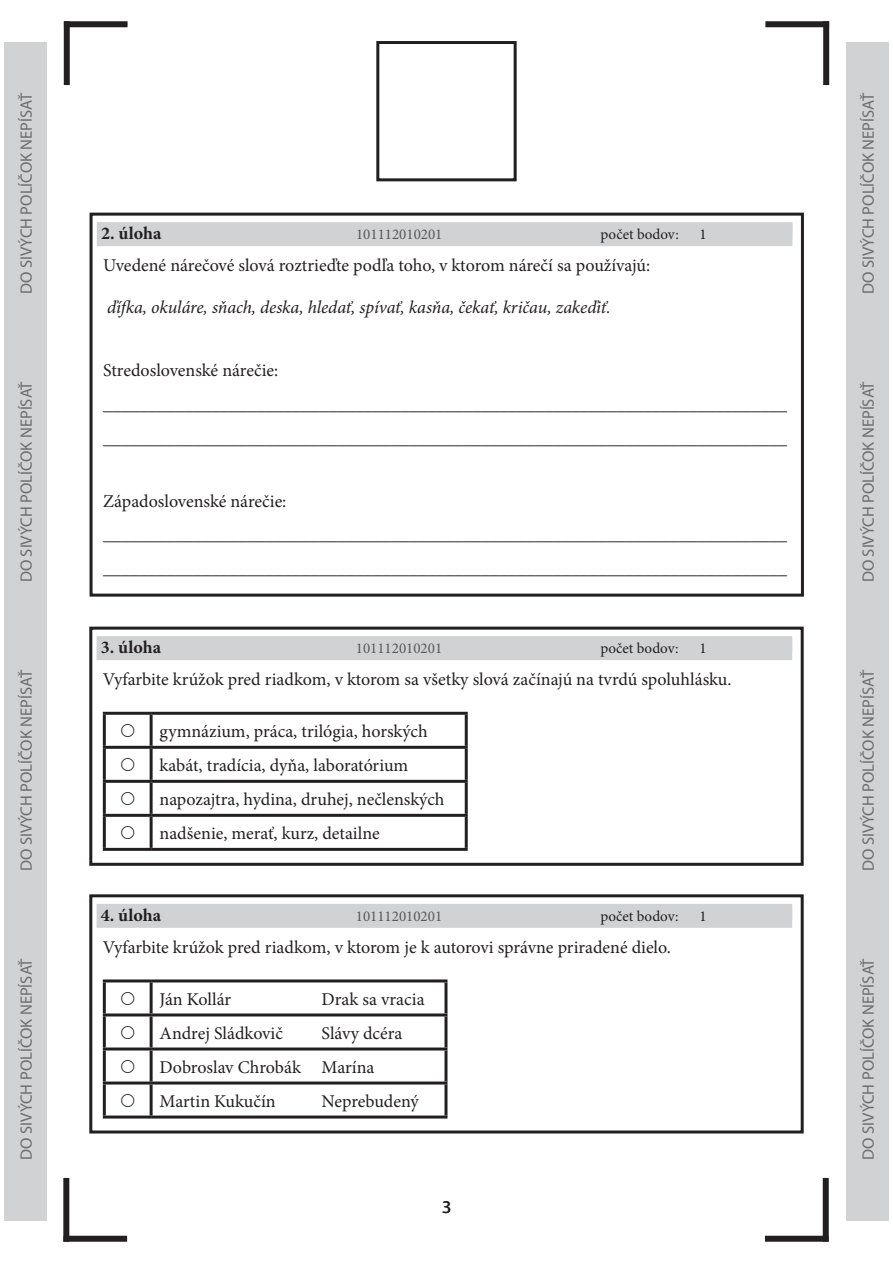
<style>
.page{position:relative;width:893px;height:1263px;background:#fff}
.page>*{position:absolute;margin:0;border:0;box-sizing:border-box;transform-origin:0 0}
.t1{font:18px/34px "Minion Pro";color:#231f20}
.t2{font:italic 18px "Minion Pro";letter-spacing:-.01em;color:#231f20}
.t3{font:700 18px "Minion Pro";letter-spacing:.005em;color:#231f20}
.t4{font:18px "Myriad Pro";color:#231f20}
.t5{font:16.5px "Myriad Pro";color:#6c6d70}
.t6{font:15px "Minion Pro";color:#57585a}
.t7{font:15px "Minion Pro";letter-spacing:.005em;color:#231f20}
</style>
<div class="page">
<div style="left:97px;top:222px;width:695px;height:24px;background:#d1d2d4"></div>
<div style="left:90px;top:213px;width:714px;height:384px;border:3px solid #231f20"></div>
<hr style="left:103px;top:712px;width:48px;height:3px;background:#231f20">
<hr style="left:103px;top:715px;width:3px;height:31px;background:#231f20">
<hr style="left:151px;top:712px;width:317px;height:3px;background:#231f20">
<hr style="left:150px;top:715px;width:3px;height:31px;background:#231f20">
<hr style="left:465px;top:715px;width:3px;height:31px;background:#231f20">
<hr style="left:103px;top:746px;width:48px;height:3px;background:#231f20">
<hr style="left:103px;top:749px;width:3px;height:31px;background:#231f20">
<hr style="left:151px;top:746px;width:317px;height:3px;background:#231f20">
<hr style="left:150px;top:749px;width:3px;height:31px;background:#231f20">
<hr style="left:465px;top:749px;width:3px;height:31px;background:#231f20">
<hr style="left:103px;top:780px;width:48px;height:3px;background:#231f20">
<hr style="left:103px;top:783px;width:3px;height:31px;background:#231f20">
<hr style="left:151px;top:780px;width:317px;height:3px;background:#231f20">
<hr style="left:150px;top:783px;width:3px;height:31px;background:#231f20">
<hr style="left:465px;top:783px;width:3px;height:31px;background:#231f20">
<hr style="left:103px;top:814px;width:48px;height:3px;background:#231f20">
<hr style="left:103px;top:817px;width:3px;height:31px;background:#231f20">
<hr style="left:151px;top:814px;width:317px;height:3px;background:#231f20">
<hr style="left:150px;top:817px;width:3px;height:31px;background:#231f20">
<hr style="left:465px;top:817px;width:3px;height:31px;background:#231f20">
<hr style="left:103px;top:848px;width:48px;height:3px;background:#231f20">
<hr style="left:151px;top:848px;width:317px;height:3px;background:#231f20">
<hr style="left:103px;top:979px;width:48px;height:3px;background:#231f20">
<hr style="left:103px;top:982px;width:3px;height:31px;background:#231f20">
<hr style="left:151px;top:979px;width:296px;height:3px;background:#231f20">
<hr style="left:150px;top:982px;width:3px;height:31px;background:#231f20">
<hr style="left:444px;top:982px;width:3px;height:31px;background:#231f20">
<hr style="left:103px;top:1013px;width:48px;height:3px;background:#231f20">
<hr style="left:103px;top:1016px;width:3px;height:31px;background:#231f20">
<hr style="left:151px;top:1013px;width:296px;height:3px;background:#231f20">
<hr style="left:150px;top:1016px;width:3px;height:31px;background:#231f20">
<hr style="left:444px;top:1016px;width:3px;height:31px;background:#231f20">
<hr style="left:103px;top:1047px;width:48px;height:3px;background:#231f20">
<hr style="left:103px;top:1050px;width:3px;height:31px;background:#231f20">
<hr style="left:151px;top:1047px;width:296px;height:3px;background:#231f20">
<hr style="left:150px;top:1050px;width:3px;height:31px;background:#231f20">
<hr style="left:444px;top:1050px;width:3px;height:31px;background:#231f20">
<hr style="left:103px;top:1081px;width:48px;height:3px;background:#231f20">
<hr style="left:103px;top:1084px;width:3px;height:31px;background:#231f20">
<hr style="left:151px;top:1081px;width:296px;height:3px;background:#231f20">
<hr style="left:150px;top:1084px;width:3px;height:31px;background:#231f20">
<hr style="left:444px;top:1084px;width:3px;height:31px;background:#231f20">
<hr style="left:103px;top:1115px;width:48px;height:3px;background:#231f20">
<hr style="left:151px;top:1115px;width:296px;height:3px;background:#231f20">
<div style="left:97px;top:636px;width:695px;height:24px;background:#d1d2d4"></div>
<div style="left:89px;top:627px;width:715px;height:239px;border:3px solid #231f20"></div>
<div style="left:97px;top:904px;width:695px;height:24px;background:#d1d2d4"></div>
<div style="left:89px;top:894px;width:715px;height:239px;border:3px solid #231f20"></div>
<div style="left:64px;top:21px;width:64px;height:6px;background:#231f20"></div>
<div style="left:64px;top:21px;width:6px;height:64px;background:#231f20"></div>
<div style="left:765px;top:21px;width:64px;height:6px;background:#231f20"></div>
<div style="left:823px;top:21px;width:6px;height:64px;background:#231f20"></div>
<div style="left:63px;top:1236px;width:64px;height:6px;background:#231f20"></div>
<div style="left:63px;top:1178px;width:6px;height:64px;background:#231f20"></div>
<div style="left:765px;top:1236px;width:64px;height:6px;background:#231f20"></div>
<div style="left:823px;top:1178px;width:6px;height:64px;background:#231f20"></div>
<div style="left:4px;top:43px;width:43px;height:1167px;background:#d1d2d4"></div>
<div style="left:846px;top:43px;width:43px;height:1167px;background:#d1d2d4"></div>
<div style="left:376px;top:41px;width:141px;height:140px;border:3px solid #231f20"></div>
<p class="t5" style="left:16px;top:294px;width:203px;rotate:-90deg">DO SIVÝCH POLÍČOK NEPÍSAŤ</p>
<p class="t5" style="left:16px;top:582px;width:203px;rotate:-90deg">DO SIVÝCH POLÍČOK NEPÍSAŤ</p>
<p class="t5" style="left:16px;top:871px;width:203px;rotate:-90deg">DO SIVÝCH POLÍČOK NEPÍSAŤ</p>
<p class="t5" style="left:16px;top:1159px;width:203px;rotate:-90deg">DO SIVÝCH POLÍČOK NEPÍSAŤ</p>
<p class="t3" style="left:101px;top:221px;width:62px">2. úloha</p>
<p class="t6" style="left:356px;top:224px;width:88px">101112010201</p>
<p class="t7" style="left:601px;top:224px;width:80px">počet bodov:</p>
<p class="t7" style="left:700px;top:224px;width:9px">1</p>
<p class="t1" style="left:103px;top:248px;width:549px">Uvedené nárečové slová roztrieďte podľa toho, v ktorom nárečí sa používajú:</p>
<p class="t2" style="left:107px;top:295px;width:505px">ďífka, okuláre, sňach, deska, hledať, spívať, kasňa, čekať, kričau, zakeďiť.</p>
<p class="t1" style="left:103px;top:353px;width:685px">Stredoslovenské nárečie: ____________________________________________________________________________ ____________________________________________________________________________</p>
<p class="t1" style="left:103px;top:484px;width:685px">Západoslovenské nárečie: ____________________________________________________________________________ ____________________________________________________________________________</p>
<p class="t3" style="left:101px;top:635px;width:62px">3. úloha</p>
<p class="t6" style="left:356px;top:638px;width:88px">101112010201</p>
<p class="t7" style="left:600px;top:638px;width:80px">počet bodov:</p>
<p class="t7" style="left:699px;top:638px;width:9px">1</p>
<p class="t1" style="left:103px;top:662px;width:630px">Vyfarbite krúžok pred riadkom, v ktorom sa všetky slová začínajú na tvrdú spoluhlásku.</p>
<p class="t1" style="left:160px;top:714px;width:286px">gymnázium, práca, trilógia, horských kabát, tradícia, dyňa, laboratórium napozajtra, hydina, druhej, nečlenských nadšenie, merať, kurz, detailne</p>
<p class="t3" style="left:101px;top:902px;width:62px">4. úloha</p>
<p class="t6" style="left:356px;top:906px;width:88px">101112010201</p>
<p class="t7" style="left:600px;top:906px;width:80px">počet bodov:</p>
<p class="t7" style="left:699px;top:906px;width:9px">1</p>
<p class="t1" style="left:103px;top:930px;width:570px">Vyfarbite krúžok pred riadkom, v ktorom je k autorovi správne priradené dielo.</p>
<p class="t1" style="left:160px;top:982px;width:73px">Ján Kollár</p>
<p class="t1" style="left:322px;top:982px;width:104px">Drak sa vracia</p>
<p class="t1" style="left:160px;top:1016px;width:125px">Andrej Sládkovič</p>
<p class="t1" style="left:160px;top:1016px;width:244px;text-indent:162px">Slávy dcéra<br>Dobroslav Chrobák Marína<br>Martin Kukučín</p>
<p class="t1" style="left:322px;top:1084px;width:99px">Neprebudený</p>
<p class="t4" style="left:442px;top:1195px;width:11px">3</p>
<p class="t5" style="left:858px;top:294px;width:203px;rotate:-90deg">DO SIVÝCH POLÍČOK NEPÍSAŤ</p>
<p class="t5" style="left:858px;top:582px;width:203px;rotate:-90deg">DO SIVÝCH POLÍČOK NEPÍSAŤ</p>
<p class="t5" style="left:858px;top:871px;width:203px;rotate:-90deg">DO SIVÝCH POLÍČOK NEPÍSAŤ</p>
<p class="t5" style="left:858px;top:1159px;width:203px;rotate:-90deg">DO SIVÝCH POLÍČOK NEPÍSAŤ</p>
</div>
